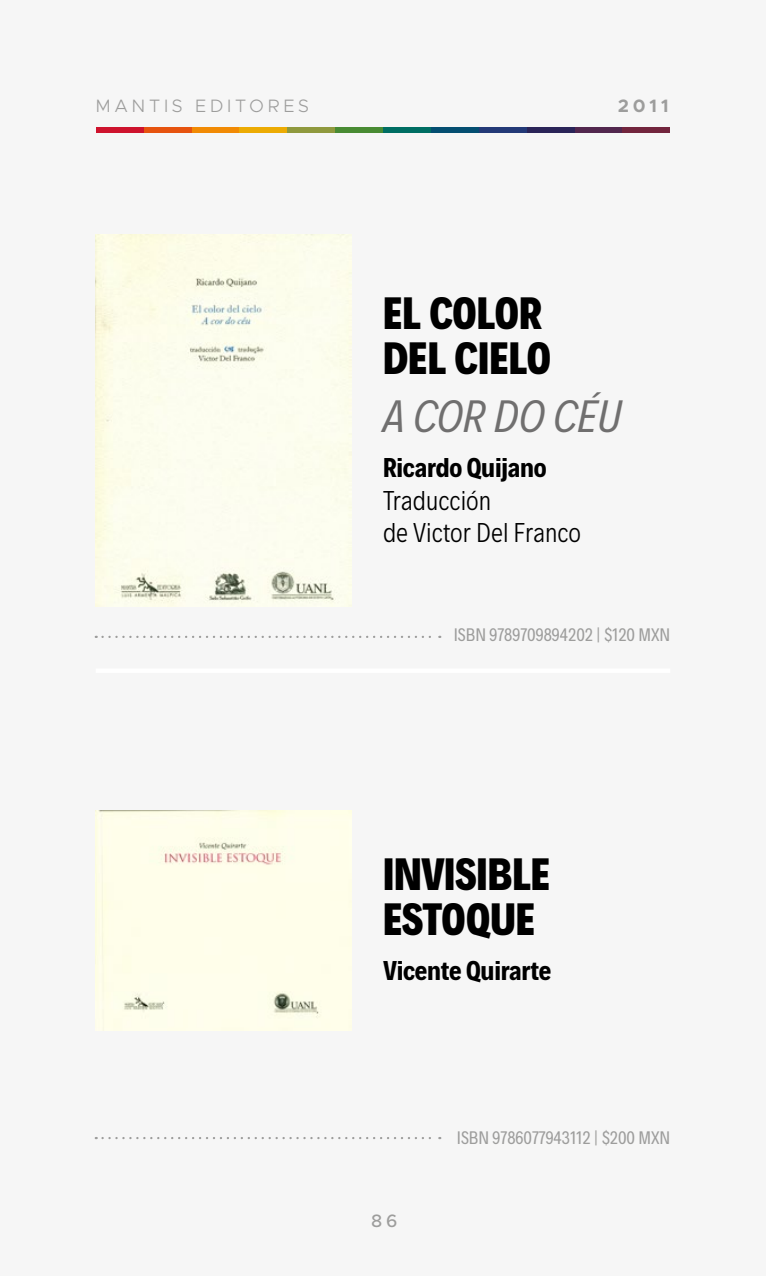
<style>
.page{position:relative;width:766px;height:1276px;background:#fff}
.page>*{position:absolute;margin:0;border:0;box-sizing:border-box;transform-origin:0 0}
.t1{font:800 45px/45px "Decalotype";color:#000}
.t2{font:italic 45px "Decalotype";color:#706f6f}
.t3{font:700 27px "Decalotype";letter-spacing:-.01em;color:#000}
.t4{font:300 27px/32.4px "Decalotype";color:#000}
.t5{font:18px "Decalotype";color:#9d9d9c}
.t6{font:300 18px "Metropolis";letter-spacing:.2em;color:#9d9d9c}
.t7{font:700 18px "Metropolis";color:#9d9d9c}
.t8{font:500 18px "Metropolis";color:#9d9d9c}
</style>
<div class="page">
<div style="left:0;top:0;width:765px;height:1276px;background:#f6f6f6"></div>
<div style="left:96px;top:668px;width:574px;height:5px;background:#fff"></div>
<div style="left:574px;top:128px;width:48px;height:5px;background:#52274e"></div>
<div style="left:526px;top:128px;width:48px;height:5px;background:#2a2458"></div>
<div style="left:478px;top:128px;width:48px;height:5px;background:#233977"></div>
<div style="left:431px;top:128px;width:47px;height:5px;background:#044e71"></div>
<div style="left:383px;top:128px;width:48px;height:5px;background:#006e63"></div>
<div style="left:335px;top:128px;width:48px;height:5px;background:#498b33"></div>
<div style="left:287px;top:128px;width:48px;height:5px;background:#8f993e"></div>
<div style="left:239px;top:128px;width:48px;height:5px;background:#ecab03"></div>
<div style="left:191px;top:128px;width:48px;height:5px;background:#f18a04"></div>
<div style="left:144px;top:128px;width:47px;height:5px;background:#e6530f"></div>
<div style="left:96px;top:128px;width:48px;height:5px;background:#ce132d"></div>
<div style="left:622px;top:128px;width:48px;height:5px;background:#72253d"></div>
<svg style="left:96px;top:636px;width:344px;height:2px"></svg>
<svg style="left:96px;top:1137px;width:344px;height:2px"></svg>
<img style="left:96px;top:234px;width:255px;height:372px">
<div style="left:96px;top:810px;width:255px;height:220px;background:#fffeea"></div>
<p class="t6" style="left:96px;top:94px;width:215px">MANTIS EDITORES</p>
<p class="t7" style="left:617px;top:94px;width:52px">2011</p>
<h1 class="t1" style="left:383px;top:289px;width:169px">EL COLOR<br>DEL CIELO</h1>
<h1 class="t2" style="left:383px;top:385px;width:240px">A COR DO CÉU</h1>
<h2 class="t3" style="left:383px;top:449px;width:165px">Ricardo Quijano</h2>
<h2 class="t4" style="left:383px;top:482px;width:199px">Traducción<br>de Victor Del Franco</h2>
<p class="t5" style="left:453px;top:622px;width:218px">ISBN 9789709894202 | $120 MXN</p>
<h1 class="t1" style="left:383px;top:849px;width:169px">INVISIBLE<br>ESTOQUE</h1>
<h2 class="t3" style="left:383px;top:952px;width:170px">Vicente Quirarte</h2>
<p class="t8" style="left:371px;top:1209px;width:28px">86</p>
<p class="t5" style="left:456px;top:1124px;width:215px">ISBN 9786077943112 | $200 MXN</p>
</div>
